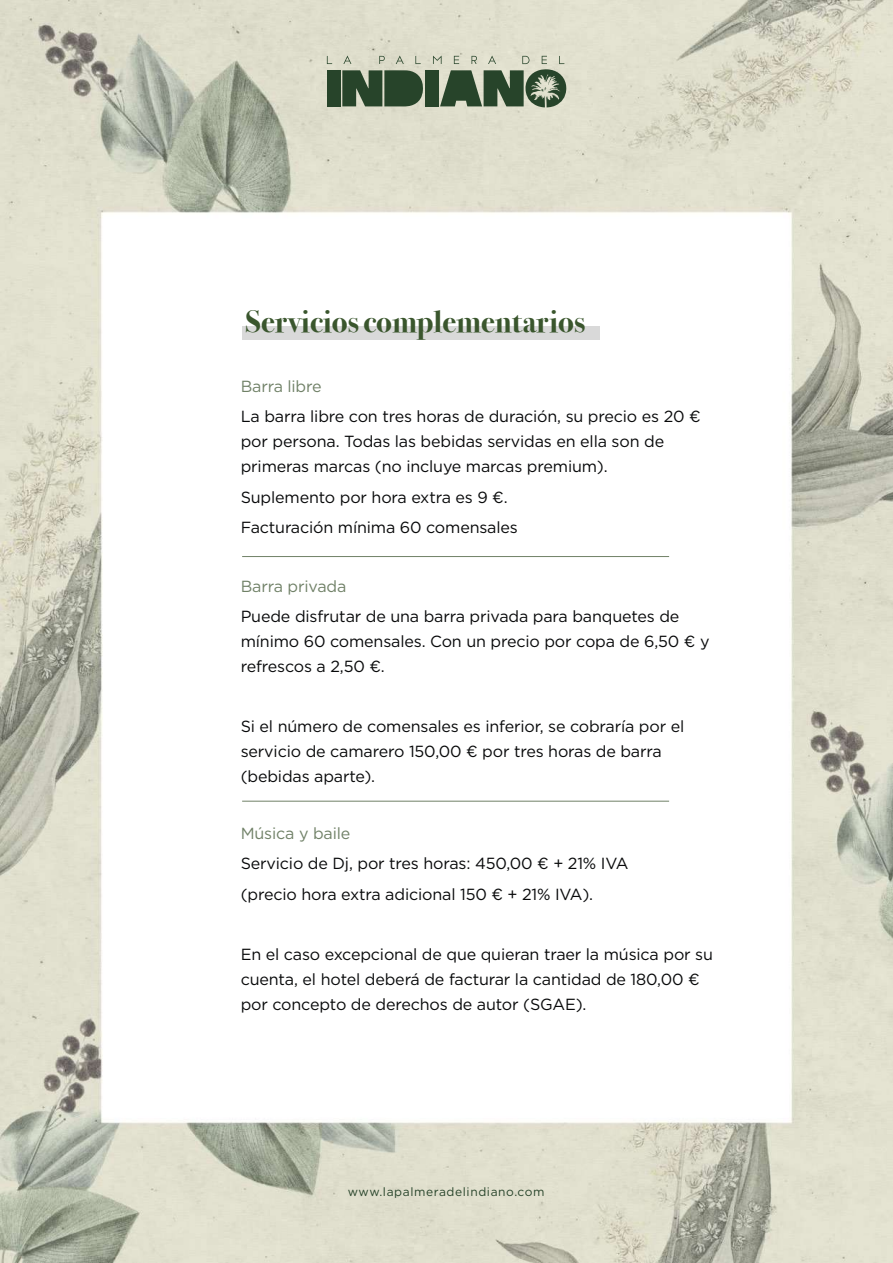
<style>
.page{position:relative;width:893px;height:1263px;background:#fff}
.page>*{position:absolute;margin:0;border:0;box-sizing:border-box;transform-origin:0 0}
.t1{font:31.2px "Bodoni Svty Two ITCTT Bold";color:#3a562d}
.t2{font:16.05px/24.9px "Gotham";letter-spacing:-.01em;color:#08090a}
.t3{font:16.05px "Gotham";letter-spacing:-.01em;color:#708167}
.t4{font:12px "Gotham";letter-spacing:.05em;color:#27442a}
</style>
<div class="page">
<img style="left:0;top:0;width:893px;height:1263px">
<div style="left:327px;top:70px;width:13px;height:36px;background:#27442a"></div>
<svg style="left:327px;top:56px;width:5px;height:8px"></svg>
<svg style="left:379px;top:56px;width:6px;height:8px"></svg>
<svg style="left:342px;top:70px;width:81px;height:36px;background:#3f583f"></svg>
<svg style="left:396px;top:56px;width:8px;height:8px"></svg>
<svg style="left:415px;top:56px;width:6px;height:8px"></svg>
<svg style="left:343px;top:56px;width:8px;height:8px"></svg>
<div style="left:425px;top:70px;width:13px;height:36px;background:#27442a"></div>
<svg style="left:433px;top:56px;width:133px;height:51px;background:#7f8e77"></svg>
<div style="left:242px;top:326px;width:358px;height:13px;background:#d9d9d9"></div>
<hr style="left:242px;top:801px;width:427px;height:1px;background:#708167">
<hr style="left:242px;top:556px;width:427px;height:1px;background:#708167">
<h1 class="t1" style="left:246px;top:304px;width:341px">Servicios complementarios</h1>
<p class="t3" style="left:241px;top:376px;width:82px">Barra libre</p>
<p class="t2" style="left:241px;top:404px;width:462px">La barra libre con tres horas de duración, su precio es 20 € por persona. Todas las bebidas servidas en ella son de primeras marcas (no incluye marcas premium).</p>
<p class="t2" style="left:241px;top:481px;width:279px;line-height:30.3px">Suplemento por hora extra es 9 €.<br>Facturación mínima 60 comensales</p>
<p class="t3" style="left:241px;top:576px;width:107px">Barra privada</p>
<p class="t2" style="left:241px;top:603px;width:470px">Puede disfrutar de una barra privada para banquetes de mínimo 60 comensales. Con un precio por copa de 6,50 € y refrescos a 2,50 €.</p>
<p class="t2" style="left:241px;top:714px;width:445px">Si el número de comensales es inferior, se cobraría por el servicio de camarero 150,00 € por tres horas de barra (bebidas aparte).</p>
<p class="t3" style="left:241px;top:823px;width:111px">Música y baile</p>
<p class="t2" style="left:241px;top:848px;width:389px;line-height:30.3px">Servicio de Dj, por tres horas: 450,00 € + 21% IVA (precio hora extra adicional 150 € + 21% IVA).</p>
<p class="t2" style="left:241px;top:942px;width:474px">En el caso excepcional de que quieran traer la música por su cuenta, el hotel deberá de facturar la cantidad de 180,00 € por concepto de derechos de autor (SGAE).</p>
<p class="t4" style="left:348px;top:1184px;width:198px">www.lapalmeradelindiano.com</p>
</div>
